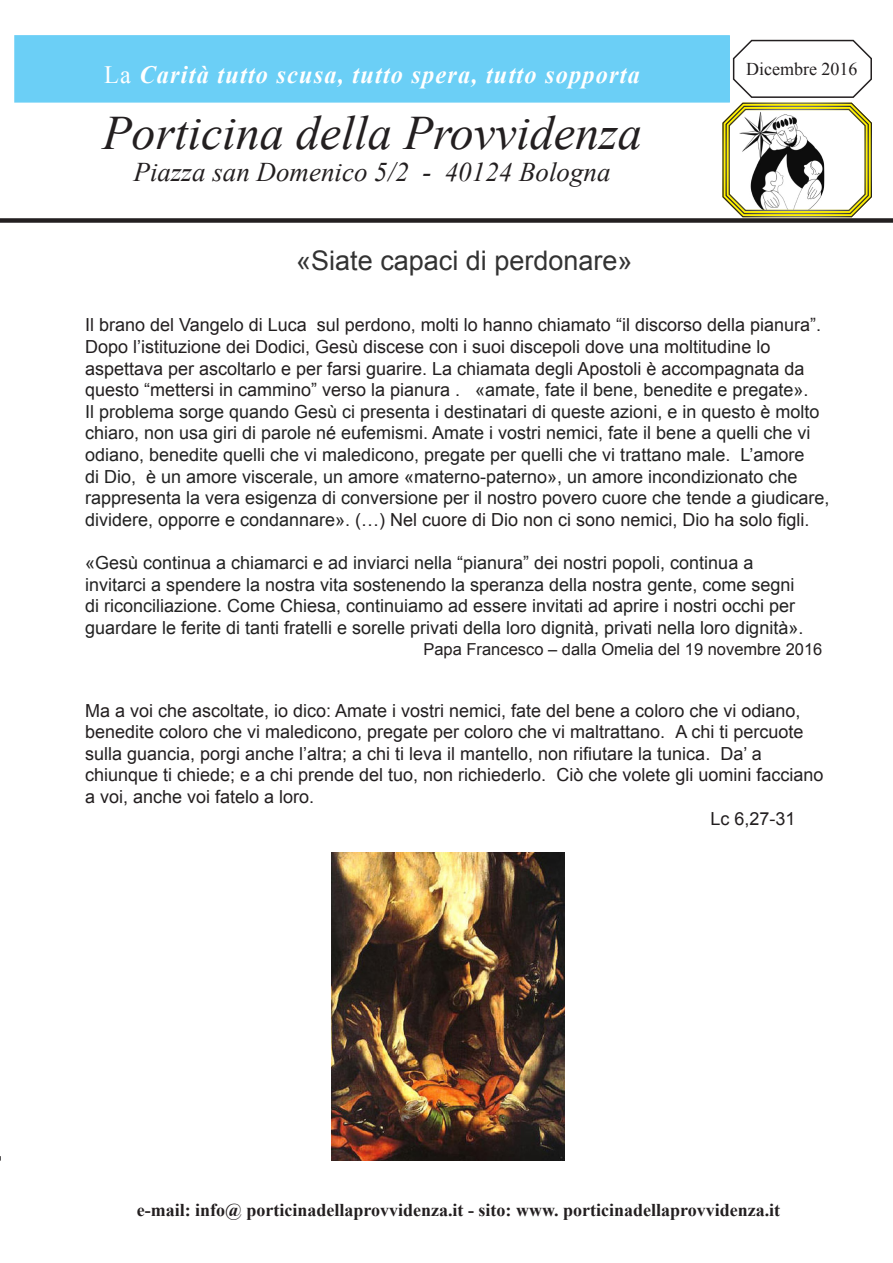
<style>
.page{position:relative;width:893px;height:1263px;background:#fff}
.page>*{position:absolute;margin:0;border:0;box-sizing:border-box;transform-origin:0 0}
.t1{font:italic 48px "Times New Roman";color:#231f20}
.t2{font:italic 27px "Times New Roman";color:#231f20}
.Titolo_1{font:27px "Arial";color:#333}
.t3{font:italic 700 24.9px "Times New Roman";letter-spacing:.05em;color:#fff}
.Normale{font:18px/21.6px "Arial";color:#222}
.Normale-2{font:18px/21.6px "Arial";color:#231f20}
.t4{font:700 18px "Times New Roman";color:#231f20}
.t5{font:18px "Times New Roman";color:#231f20}
.Normale-3{font:16.5px "Arial";color:#231f20}
.s1{font-weight:400;font-style:normal}
.s2{color:#231f20}
</style>
<div class="page">
<div style="left:15px;top:36px;width:714px;height:66px;background:#6bcff6"></div>
<div style="left:14px;top:35px;width:716px;height:68px;border:2px solid #6bcff6"></div>
<div style="left:0;top:218px;width:893px;height:5px;background:#231f20"></div>
<svg style="left:719px;top:38px;width:157px;height:181px"></svg>
<img style="left:332px;top:852px;width:233px;height:308px">
<p class="t3" style="left:104px;top:57px;width:537px"><span class="s1">La</span> Carità tutto scusa, tutto spera, tutto sopporta</p>
<p class="t1" style="left:102px;top:100px;width:541px">Porticina della Provvidenza</p>
<p class="t2" style="left:134px;top:154px;width:478px">Piazza san Domenico 5/2 - 40124 Bologna</p>
<p class="Titolo_1" style="left:296px;top:243px;width:338px">«Siate capaci di perdonare»</p>
<p class="t5" style="left:746px;top:57px;width:113px">Dicembre 2016</p>
<p class="Normale" style="left:85px;top:314px;width:746px"><span class="s2">Il brano del Vangelo di Luca sul perdono, molti lo hanno chiamato “il discorso della pianura”.<br>Dopo l’istituzione dei Dodici, Gesù discese con i suoi discepoli dove una moltitudine lo aspettava per ascoltarlo e per farsi guarire. La chiamata degli Apostoli è accompagnata da questo “mettersi in cammino” verso la pianura</span> . «amate, fate il bene, benedite e pregate».<br>Il problema sorge quando Gesù ci presenta i destinatari di queste azioni, e in questo è molto chiaro, non usa giri di parole né eufemismi. Amate i vostri nemici, fate il bene a quelli che vi odiano, benedite quelli che vi maledicono, pregate per quelli che vi trattano male. L’amore<br>di Dio, è un amore viscerale, un amore «materno-paterno», un amore incondizionato che rappresenta la vera esigenza di conversione per il nostro povero cuore che tende a giudicare, dividere, opporre e condannare». <span class="s2">(…) Nel cuore di Dio non ci sono nemici, Dio ha solo figli.</span></p>
<p class="Normale" style="left:85px;top:552px;width:720px">«Gesù continua a chiamarci e ad inviarci nella “pianura” dei nostri popoli, continua a invitarci a spendere la nostra vita sostenendo la speranza della nostra gente, come segni di riconciliazione. Come Chiesa, continuiamo ad essere invitati ad aprire i nostri occhi per guardare le ferite di tanti fratelli e sorelle privati della loro dignità, privati nella loro dignità».</p>
<p class="Normale-3" style="left:423px;top:639px;width:400px">Papa Francesco – dalla Omelia del 19 novembre 2016</p>
<p class="Normale-2" style="left:85px;top:700px;width:740px">Ma a voi che ascoltate, io dico: Amate i vostri nemici, fate del bene a coloro che vi odiano, benedite coloro che vi maledicono, pregate per coloro che vi maltrattano. A chi ti percuote sulla guancia, porgi anche l’altra; a chi ti leva il mantello, non rifiutare la tunica. Da’ a chiunque ti chiede; e a chi prende del tuo, non richiederlo. Ciò che volete gli uomini facciano a voi, anche voi fatelo a loro.</p>
<p class="Normale-2" style="left:711px;top:808px;width:87px">Lc 6,27-31</p>
<p class="t4" style="left:137px;top:1197px;width:645px">e-mail: info@ porticinadellaprovvidenza.it - sito: www. porticinadellaprovvidenza.it</p>
</div>
